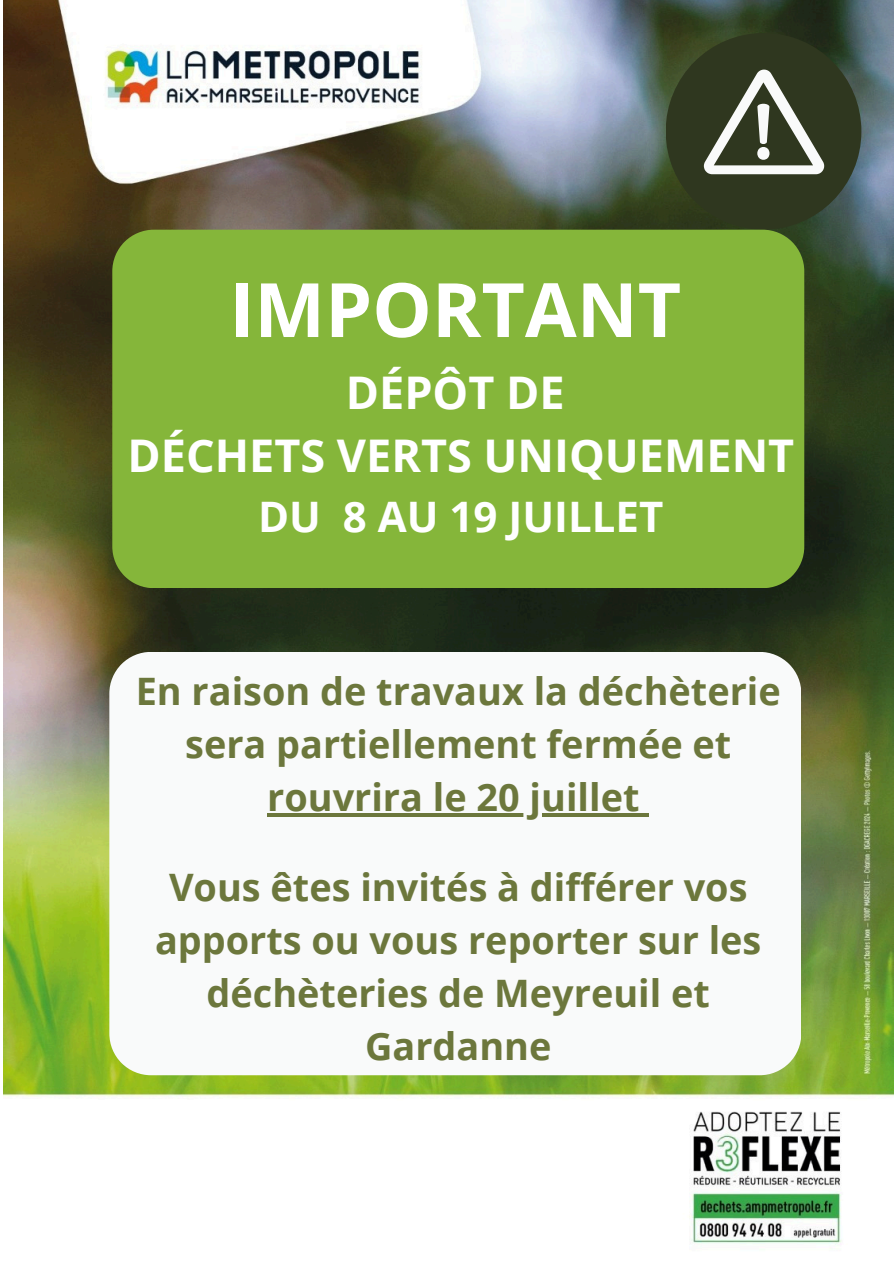
<style>
.page{position:relative;width:894px;height:1264px;background:#fff}
.page>*{position:absolute;margin:0;border:0;box-sizing:border-box;transform-origin:0 0}
.t1{font:700 75px "Open Sans";color:#fff}
.t2{font:700 45px/63px "Open Sans";color:#fff;text-align:center}
.t3{font:700 42px "Open Sans";color:#fff}
.t4{font:700 37.8px/52.8px "Open Sans";color:#6c773c;text-align:center}
</style>
<div class="page">
<img style="left:4px;top:0;width:888px;height:1245px">
<div style="left:665px;top:33px;width:196px;height:196px;background:#2f371f;border-radius:50%"></div>
<div style="left:112px;top:230px;width:692px;height:358px;background:#85b63a"></div>
<svg style="left:109px;top:652px;width:691px;height:423px"></svg>
<div style="left:27px;top:1109px;width:624px;height:134px;background:#fff"></div>
<svg style="left:703px;top:70px;width:122px;height:104px"></svg>
<hr style="left:267px;top:813px;width:372px;height:3px;background:#6c773c">
<svg style="left:639px;top:813px;width:10px;height:3px"></svg>
<p class="t1" style="left:229px;top:257px;width:453px">IMPORTANT</p>
<p class="t2" style="left:127px;top:360px;width:668px">DÉPÔT DE<br>DÉCHETS VERTS UNIQUEMENT</p>
<p class="t3" style="left:258px;top:487px;width:406px">DU 8 AU 19 JUILLET</p>
<h1 class="t4" style="left:136px;top:664px;width:646px">En raison de travaux la déchèterie sera partiellement fermée et</h1>
<p class="t4" style="left:267px;top:769px;width:373px">rouvrira le 20 juillet</p>
<p class="t4" style="left:155px;top:859px;width:607px">Vous êtes invités à différer vos apports ou vous reporter sur les</p>
<p class="t4" style="left:206px;top:965px;width:504px">déchèteries de Meyreuil et<br>Gardanne</p>
</div>
